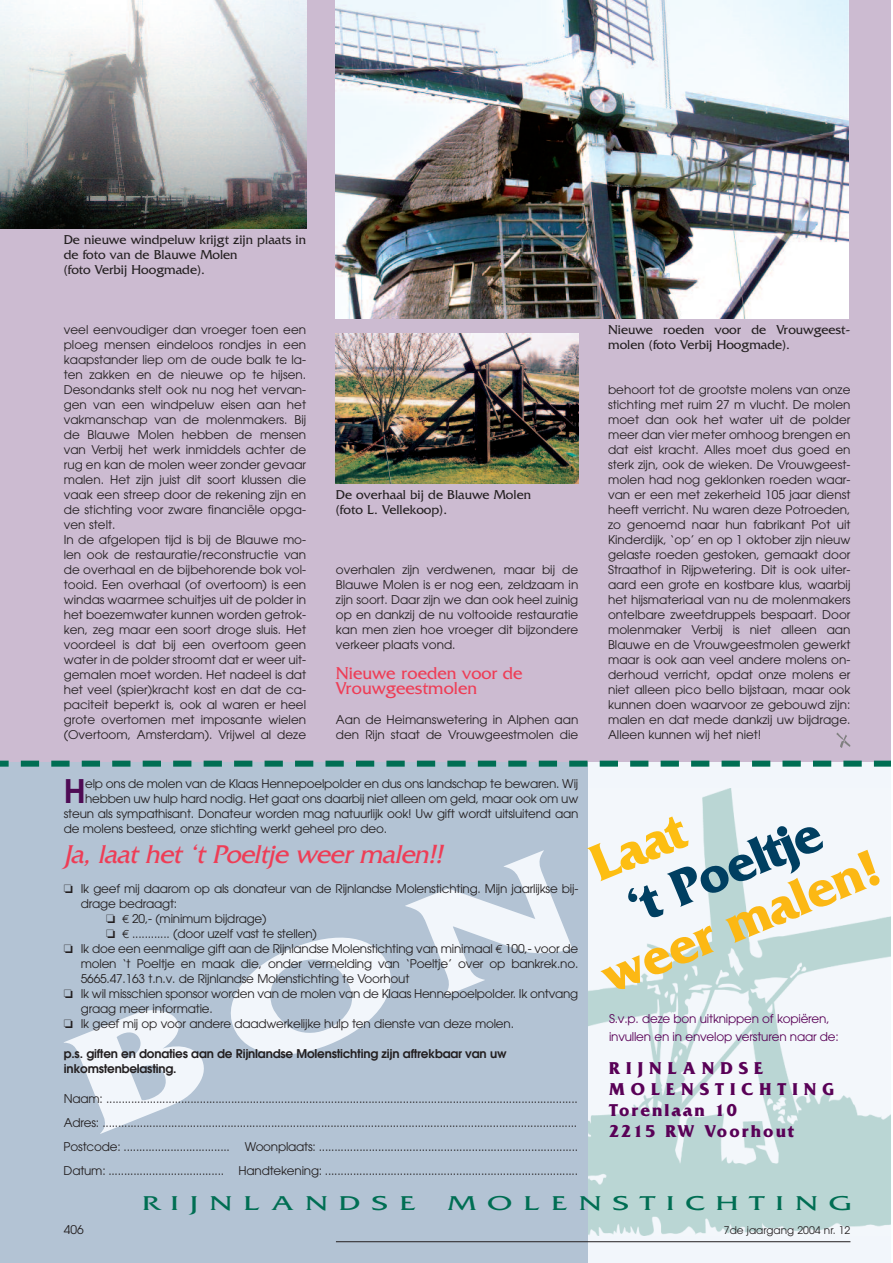
<style>
.page{position:relative;width:893px;height:1263px;background:#fff}
.page>*{position:absolute;margin:0;border:0;box-sizing:border-box;transform-origin:0 0}
.t1{font:700 54px "Friz Quadrata";color:#fcb814}
.t2{font:700 54px "Friz Quadrata";color:#003f61}
.t3{font:700 54px "Friz Quadrata";color:#fdbe12}
.t4{font:600 32.25px "Avant Garde";color:#4e0b55}
.t5{font:italic 27px "Friz Quadrata";letter-spacing:-.015em;color:#ee3d56}
.t6{font:21px "Friz Quadrata";letter-spacing:.36em;color:#006e53;scale:1.5 1}
.t7{font:700 18px/21px "Friz Quadrata";letter-spacing:.335em;color:#590157}
.t8{font:18px/15px "Friz Quadrata";color:#ee3d56}
.t9{font:13.5px/15px "Friz Quadrata";color:#231f20}
.t10{font:12px/15px "Avant Garde";color:#231f20;text-align:justify}
.t11{font:600 12px/15px "Avant Garde";letter-spacing:-.015em;color:#231f20}
.t12{font:12px/18px "Avant Garde";letter-spacing:-.015em;color:#590157}
.t13{font:10.5px "Avant Garde";color:#231f20}
.s1{font-family:"Euro Sans ITC"}
</style>
<div class="page">
<div style="left:0;top:0;width:893px;height:799px;background:#ccbbd1"></div>
<div style="left:578px;top:762px;width:315px;height:501px;background:#f2f6fb"></div>
<img style="left:588px;top:789px;width:304px;height:447px">
<div style="left:0;top:762px;width:588px;height:501px;background:#b3c3d4"></div>
<hr style="left:336px;top:1241px;width:514px;height:1px;background:#231f20">
<svg style="left:20px;top:761px;width:854px;height:6px"></svg>
<div style="left:0;top:761px;width:9px;height:6px;background:#006e53"></div>
<div style="left:874px;top:761px;width:18px;height:6px;background:#006e53"></div>
<img style="left:836px;top:733px;width:15px;height:15px">
<hr style="left:892px;top:0;width:1px;height:1263px;background:#fff">
<img style="left:0;top:0;width:306px;height:229px">
<img style="left:336px;top:0;width:512px;height:319px">
<img style="left:336px;top:334px;width:242px;height:150px">
<p class="t9" style="left:64px;top:232px;width:244px">De nieuwe windpeluw krijgt zijn plaats in de foto van de Blauwe Molen<br>(foto Verbij Hoogmade).</p>
<p class="t10" style="left:64px;top:323px;width:244px;text-align:left">veel eenvoudiger dan vroeger toen een ploeg mensen eindeloos rondjes in een kaapstander liep om de oude balk te la&shy;ten zakken en de nieuwe op te hijsen.<br>Desondanks stelt ook nu nog het vervan&shy;gen van een windpeluw eisen aan het vakmanschap van de molenmakers. Bij de Blauwe Molen hebben de mensen van Verbij het werk inmiddels achter de rug en kan de molen weer zonder gevaar malen. Het zijn juist dit soort klussen die vaak een streep door de rekening zijn en de stichting voor zware financiële opga&shy;ven stelt.<br>In de afgelopen tijd is bij de Blauwe mo&shy;len ook de restauratie/reconstructie van de overhaal en de bijbehorende bok vol&shy;tooid. Een overhaal (of overtoom) is een windas waarmee schuitjes uit de polder in het boezemwater kunnen worden getrok&shy;ken, zeg maar een soort droge sluis. Het voordeel is dat bij een overtoom geen water in de polder stroomt dat er weer uit&shy;gemalen moet worden. Het nadeel is dat het veel (spier)kracht kost en dat de ca&shy;paciteit beperkt is, ook al waren er heel grote overtomen met imposante wielen (Overtoom, Amsterdam). Vrijwel al deze</p>
<p class="t9" style="left:336px;top:487px;width:197px">De overhaal bij de Blauwe Molen (foto L. Vellekoop).</p>
<p class="t10" style="left:336px;top:563px;width:244px">overhalen zijn verdwenen, maar bij de Blauwe Molen is er nog een, zeldzaam in zijn soort. Daar zijn we dan ook heel zuinig op en dankzij de nu voltooide restauratie kan men zien hoe vroeger dit bijzondere verkeer plaats vond.</p>
<h3 class="t8" style="left:336px;top:665px;width:188px">Nieuwe roeden voor de<br>Vrouwgeestmolen</h3>
<p class="t10" style="left:336px;top:713px;width:244px">Aan de Heimanswetering in Alphen aan den Rijn staat de Vrouwgeestmolen die</p>
<p class="t9" style="left:608px;top:322px;width:244px">Nieuwe roeden voor de Vrouwgeest&shy;molen (foto Verbij Hoogmade).</p>
<p class="t10" style="left:608px;top:383px;width:244px">behoort tot de grootste molens van onze stichting met ruim 27 m vlucht. De molen moet dan ook het water uit de polder meer dan vier meter omhoog brengen en dat eist kracht. Alles moet dus goed en sterk zijn, ook de wieken. De Vrouwgeest&shy;molen had nog geklonken roeden waar&shy;van er een met zekerheid 105 jaar dienst heeft verricht. Nu waren deze Potroeden, zo genoemd naar hun fabrikant Pot uit Kinderdijk, ‘op’ en op 1 oktober zijn nieuw gelaste roeden gestoken, gemaakt door Straathof in Rijpwetering. Dit is ook uiter&shy;aard een grote en kostbare klus, waarbij het hijsmateriaal van nu de molenmakers ontelbare zweetdruppels bespaart. Door molenmaker Verbij is niet alleen aan Blauwe en de Vrouwgeestmolen gewerkt maar is ook aan veel andere molens on&shy;derhoud verricht, opdat onze molens er niet alleen pico bello bijstaan, maar ook kunnen doen waarvoor ze gebouwd zijn: malen en dat mede dankzij uw bijdrage.<br>Alleen kunnen wij het niet!</p>
<h2 class="t4" style="left:64px;top:779px;width:23px">H</h2>
<p class="t10" style="left:85px;top:777px;width:495px">elp ons de molen van de Klaas Hennepoelpolder en dus ons landschap te bewaren. Wij</p>
<p class="t10" style="left:85px;top:792px;width:495px">hebben uw hulp hard nodig. Het gaat ons daarbij niet alleen om geld, maar ook om uw</p>
<p class="t10" style="left:64px;top:807px;width:516px">steun als sympathisant. Donateur worden mag natuurlijk ook! Uw gift wordt uitsluitend aan</p>
<p class="t10" style="left:64px;top:822px;width:325px">de molens besteed, onze stichting werkt geheel pro deo.</p>
<h3 class="t5" style="left:64px;top:838px;width:384px">Ja, laat het ‘t Poeltje weer malen!!</h3>
<p class="t10" style="left:64px;top:882px;width:516px">❏ Ik geef mij daarom op als donateur van de Rijnlandse Molenstichting. Mijn jaarlijkse bij-</p>
<p class="t10" style="left:81px;top:897px;width:98px">drage bedraagt:</p>
<p class="t10" style="left:106px;top:912px;width:162px">❏ <span class="s1">E</span> 20,- (minimum bijdrage)</p>
<p class="t10" style="left:106px;top:927px;width:212px">❏ <span class="s1">E</span> ............ (door uzelf vast te stellen)</p>
<p class="t10" style="left:64px;top:942px;width:516px">❏ Ik doe een eenmalige gift aan de Rijnlandse Molenstichting van minimaal <span class="s1">E</span> 100,- voor de</p>
<p class="t10" style="left:81px;top:957px;width:499px">molen ‘t Poeltje en maak die, onder vermelding van ‘Poeltje’ over op bankrek.no.</p>
<p class="t10" style="left:81px;top:972px;width:330px">5665.47.163 t.n.v. de Rijnlandse Molenstichting te Voorhout</p>
<p class="t10" style="left:64px;top:987px;width:516px">❏ Ik wil misschien sponsor worden van de molen van de Klaas Hennepoelpolder. Ik ontvang</p>
<p class="t10" style="left:81px;top:1002px;width:134px">graag meer informatie.</p>
<p class="t10" style="left:64px;top:1017px;width:452px">❏ Ik geef mij op voor andere daadwerkelijke hulp ten dienste van deze molen.</p>
<p class="t11" style="left:64px;top:1047px;width:444px">p.s. giften en donaties aan de Rijnlandse Molenstichting zijn aftrekbaar van uw inkomstenbelasting.</p>
<p class="t10" style="left:64px;top:1088px;width:516px;line-height:24px">Naam: .......................................................................................................................................................<br>Adres: ........................................................................................................................................................<br>Postcode: .................................. Woonplaats: ...................................................................................<br>Datum: ..................................... Handtekening: .................................................................................</p>
<h1 class="t3" style="left:581px;top:835px;width:99px;rotate:-22deg">Laat</h1>
<h1 class="t2" style="left:617px;top:878px;width:208px;rotate:-22deg">‘t Poeltje</h1>
<h1 class="t1" style="left:590px;top:947px;width:299px;rotate:-22deg">weer malen!</h1>
<p class="t12" style="left:609px;top:1010px;width:231px">S.v.p. deze bon uitknippen of kopiëren, invullen en in envelop versturen naar de:</p>
<h3 class="t7" style="left:609px;top:1057px;width:226px">RIJNLANDSE<br>MOLENSTICHTING<br>Torenlaan 10<br>2215 RW Voorhout</h3>
<h3 class="t6" style="left:142px;top:1190px;width:184px">RIJNLANDSE</h3>
<h3 class="t6" style="left:448px;top:1190px;width:270px">MOLENSTICHTING</h3>
<p class="t10" style="left:64px;top:1223px;width:21px">406</p>
<p class="t13" style="left:724px;top:1226px;width:128px">7de jaargang 2004 nr. 12</p>
</div>
